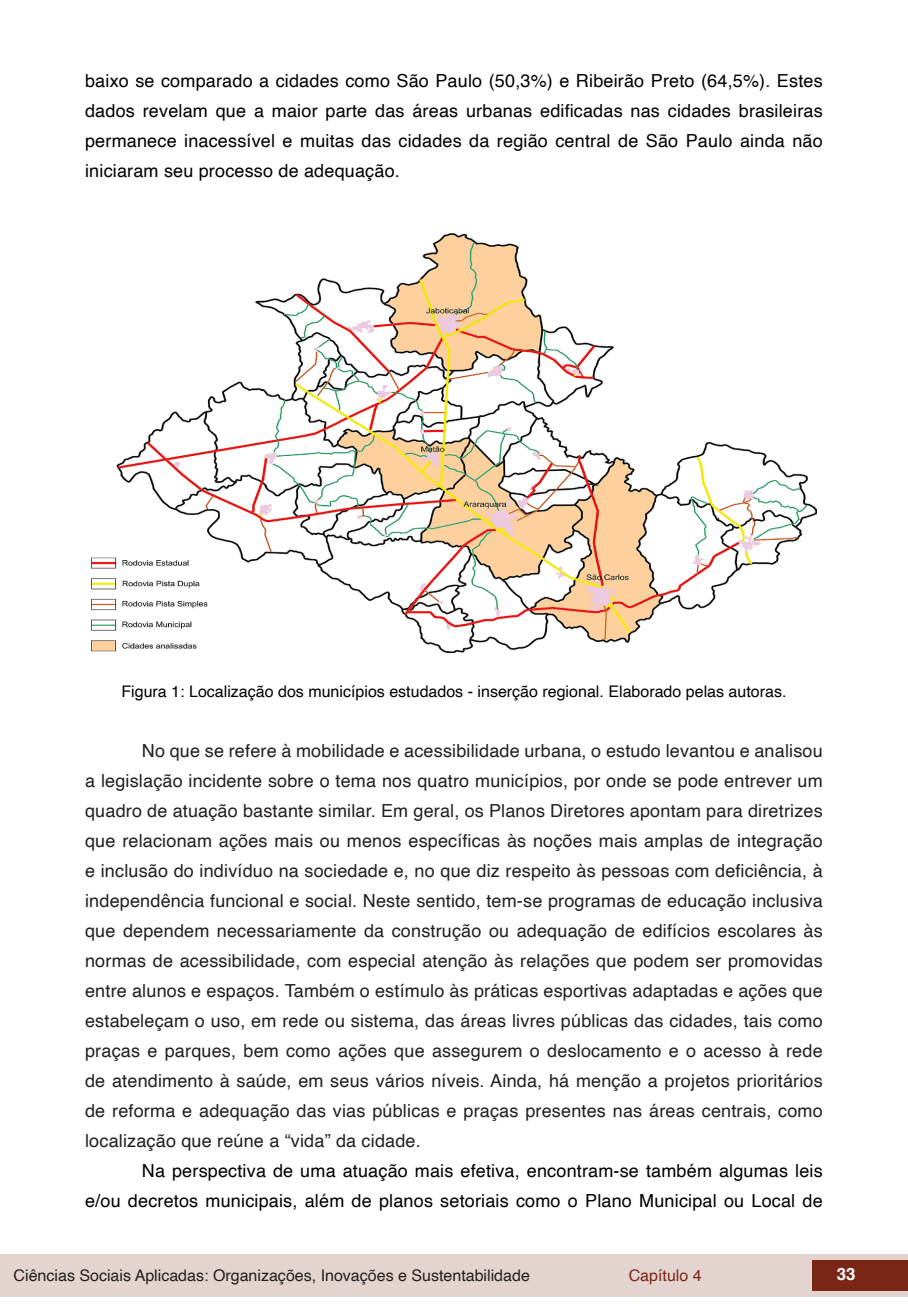
<style>
.page{position:relative;width:908px;height:1304px;background:#fff}
.page>*{position:absolute;margin:0;border:0;box-sizing:border-box;transform-origin:0 0}
.txt{font:18px/30px "Helvetica";letter-spacing:.01em;color:#231f20;text-align:justify}
.txt-2{font:18px/30px "Helvetica";letter-spacing:.01em;color:#000;text-align:justify}
.t1{font:700 16.8px "Helvetica";color:#fff}
.info_tab_graf_imag{font:16px "Helvetica";color:#000}
.t2{font:16px "Helvetica";color:#231f20}
.t3{font:16px "Helvetica";color:#7a2616}
</style>
<div class="page">
<div style="left:0;top:1254px;width:906px;height:43px;background:#e4d4d0"></div>
<div style="left:812px;top:1261px;width:95px;height:30px;background:#7a2616"></div>
<img style="left:92px;top:234px;width:723px;height:418px">
<p class="txt-2" style="left:85px;top:66px;width:738px">baixo se comparado a cidades como São Paulo (50,3%) e Ribeirão Preto (64,5%). Estes dados revelam que a maior parte das áreas urbanas edificadas nas cidades brasileiras permanece inacessível e muitas das cidades da região central de São Paulo ainda não iniciaram seu processo de adequação.</p>
<p class="info_tab_graf_imag" style="left:121px;top:679px;width:666px">Figura 1: Localização dos municípios estudados - inserção regional. Elaborado pelas autoras.</p>
<p class="txt" style="left:85px;top:736px;width:738px;text-indent:57px">No que se refere à mobilidade e acessibilidade urbana, o estudo levantou e analisou a legislação incidente sobre o tema nos quatro municípios, por onde se pode entrever um quadro de atuação bastante similar. Em geral, os Planos Diretores apontam para diretrizes que relacionam ações mais ou menos específicas às noções mais amplas de integração e inclusão do indivíduo na sociedade e, no que diz respeito às pessoas com deficiência, à independência funcional e social. Neste sentido, tem-se programas de educação inclusiva que dependem necessariamente da construção ou adequação de edifícios escolares às normas de acessibilidade, com especial atenção às relações que podem ser promovidas entre alunos e espaços. Também o estímulo às práticas esportivas adaptadas e ações que estabeleçam o uso, em rede ou sistema, das áreas livres públicas das cidades, tais como praças e parques, bem como ações que assegurem o deslocamento e o acesso à rede de atendimento à saúde, em seus vários níveis. Ainda, há menção a projetos prioritários de reforma e adequação das vias públicas e praças presentes nas áreas centrais, como localização que reúne a “vida” da cidade.</p>
<p class="txt-2" style="left:85px;top:1156px;width:738px;text-align:right">Na perspectiva de uma atuação mais efetiva, encontram-se também algumas leis<br>e/ou decretos municipais, além de planos setoriais como o Plano Municipal ou Local de</p>
<p class="t2" style="left:14px;top:1263px;width:517px">Ciências Sociais Aplicadas: Organizações, Inovações e Sustentabilidade</p>
<p class="t3" style="left:628px;top:1263px;width:74px">Capítulo 4</p>
<p class="t1" style="left:836px;top:1261px;width:20px">33</p>
</div>
